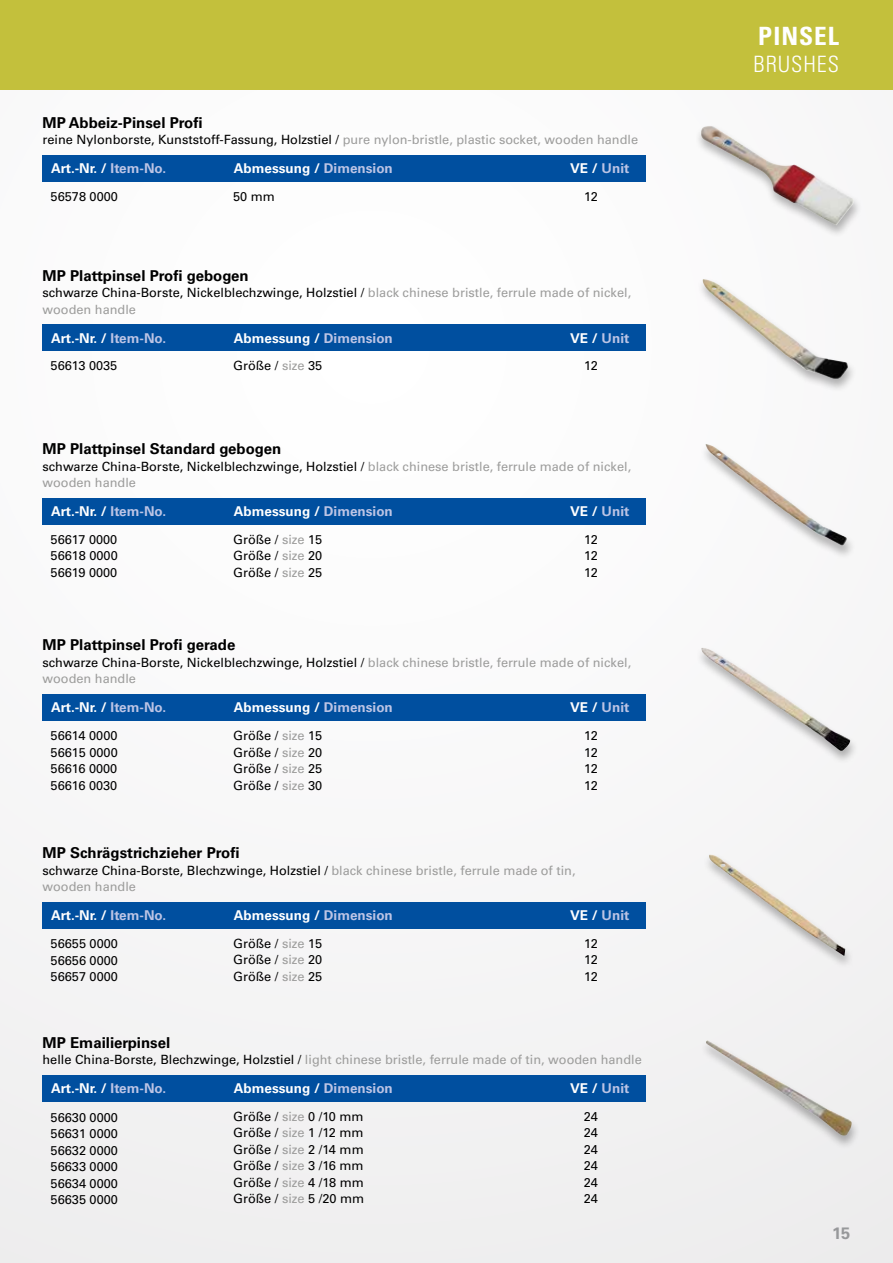
<style>
.page{position:relative;width:893px;height:1263px;background:#f8f8f8}
.page>*{position:absolute;margin:0;border:0;box-sizing:border-box;transform-origin:0 0}
.t1{font:25.2px "Univers LTCYR 67 Bold Cond";letter-spacing:.04em;color:#fff}
.t2{font:22.5px "Univers LTCYR 47 Light Cond";letter-spacing:.04em;color:#fff}
.t3{font:700 16.5px "Univers LT Pro 65";color:#97989a}
.t4{font:700 15px "Univers LT Pro 65";color:#000}
.t5{font:700 13.5px "Univers LT Pro 65";color:#fff}
.t6{font:700 13.5px "Univers LT Pro 65";color:#bcc4e5}
.t7{font:12.75px/16.5px "Univers LT Pro 55 Roman";color:#000;text-align:justify}
.t8{font:12.75px/16.5px "Univers LT Pro 55 Roman";color:#9d9d9c}
.s1{color:#9d9d9c}
.s2{color:#bcc4e5}
.s3{color:#fff}
.s4{color:#000}
</style>
<div class="page">
<div style="left:0;top:0;width:893px;height:89px;background:#c3c03c"></div>
<div style="left:43px;top:155px;width:603px;height:27px;background:#004f9f"></div>
<div style="left:695px;top:124px;width:168px;height:115px;background:#000;opacity:.3"></div>
<img style="left:701px;top:126px;width:153px;height:99px">
<div style="left:43px;top:324px;width:603px;height:27px;background:#004f9f"></div>
<div style="left:696px;top:278px;width:161px;height:115px;background:#000;opacity:.3"></div>
<img style="left:703px;top:279px;width:145px;height:100px">
<div style="left:43px;top:498px;width:603px;height:27px;background:#004f9f"></div>
<img style="left:706px;top:444px;width:141px;height:102px">
<div style="left:43px;top:694px;width:603px;height:27px;background:#004f9f"></div>
<img style="left:701px;top:648px;width:149px;height:103px">
<div style="left:43px;top:902px;width:603px;height:27px;background:#004f9f"></div>
<div style="left:703px;top:853px;width:152px;height:116px;background:#f3f3f3"></div>
<img style="left:709px;top:855px;width:136px;height:101px">
<div style="left:43px;top:1075px;width:603px;height:27px;background:#004f9f"></div>
<div style="left:700px;top:1039px;width:161px;height:110px;background:#000;opacity:.3"></div>
<img style="left:706px;top:1040px;width:17px;height:14px">
<p class="t4" style="left:43px;top:114px;width:162px">MP Abbeiz-Pinsel Profi</p>
<p class="t7" style="left:43px;top:132px;width:597px">reine Nylonborste, Kunststoff-Fassung, Holzstiel / <span class="s1">pure nylon-bristle, plastic socket, wooden handle</span></p>
<p class="t5" style="left:51px;top:161px;width:117px">Art.-Nr. / <span class="s2">Item-No.</span></p>
<p class="t5" style="left:234px;top:161px;width:160px">Abmessung / <span class="s2">Dimension</span></p>
<p class="t6" style="left:570px;top:161px;width:61px"><span class="s3">VE /</span> Unit</p>
<p class="t7" style="left:51px;top:188px;width:69px">56578 0000</p>
<p class="t7" style="left:233px;top:188px;width:43px">50 mm</p>
<p class="t7" style="left:584px;top:188px;width:15px">12</p>
<p class="t4" style="left:43px;top:267px;width:208px">MP Plattpinsel Profi gebogen</p>
<p class="t8" style="left:43px;top:285px;width:590px"><span class="s4">schwarze China-Borste, Nickelblechzwinge, Holzstiel /</span> black chinese bristle, ferrule made of nickel, wooden handle</p>
<p class="t5" style="left:51px;top:330px;width:117px">Art.-Nr. / <span class="s2">Item-No.</span></p>
<p class="t5" style="left:234px;top:330px;width:160px">Abmessung / <span class="s2">Dimension</span></p>
<p class="t6" style="left:570px;top:330px;width:61px"><span class="s3">VE /</span> Unit</p>
<p class="t7" style="left:51px;top:358px;width:68px">56613 0035</p>
<p class="t7" style="left:233px;top:358px;width:91px">Größe / <span class="s1">size</span> 35</p>
<p class="t7" style="left:584px;top:358px;width:15px">12</p>
<p class="t4" style="left:43px;top:440px;width:240px">MP Plattpinsel Standard gebogen</p>
<p class="t8" style="left:43px;top:458px;width:590px"><span class="s4">schwarze China-Borste, Nickelblechzwinge, Holzstiel /</span> black chinese bristle, ferrule made of nickel, wooden handle</p>
<p class="t5" style="left:51px;top:503px;width:117px">Art.-Nr. / <span class="s2">Item-No.</span></p>
<p class="t5" style="left:234px;top:503px;width:160px">Abmessung / <span class="s2">Dimension</span></p>
<p class="t6" style="left:570px;top:503px;width:61px"><span class="s3">VE /</span> Unit</p>
<p class="t7" style="left:51px;top:531px;width:69px">56617 0000<br>56618 0000<br>56619 0000</p>
<p class="t7" style="left:233px;top:531px;width:91px">Größe / <span class="s1">size</span> 15<br>Größe / <span class="s1">size</span> 20<br>Größe / <span class="s1">size</span> 25</p>
<p class="t7" style="left:584px;top:531px;width:15px">12<br>12<br>12</p>
<p class="t4" style="left:43px;top:636px;width:194px">MP Plattpinsel Profi gerade</p>
<p class="t8" style="left:43px;top:654px;width:590px"><span class="s4">schwarze China-Borste, Nickelblechzwinge, Holzstiel /</span> black chinese bristle, ferrule made of nickel, wooden handle</p>
<p class="t5" style="left:51px;top:700px;width:117px">Art.-Nr. / <span class="s2">Item-No.</span></p>
<p class="t5" style="left:234px;top:700px;width:160px">Abmessung / <span class="s2">Dimension</span></p>
<p class="t6" style="left:570px;top:700px;width:61px"><span class="s3">VE /</span> Unit</p>
<p class="t7" style="left:51px;top:727px;width:69px">56614 0000<br>56615 0000<br>56616 0000<br>56616 0030</p>
<p class="t7" style="left:233px;top:727px;width:91px">Größe / <span class="s1">size</span> 15<br>Größe / <span class="s1">size</span> 20<br>Größe / <span class="s1">size</span> 25<br>Größe / <span class="s1">size</span> 30</p>
<p class="t7" style="left:584px;top:727px;width:15px">12<br>12<br>12<br>12</p>
<p class="t4" style="left:43px;top:844px;width:199px">MP Schrägstrichzieher Profi</p>
<p class="t8" style="left:43px;top:862px;width:534px"><span class="s4">schwarze China-Borste, Blechzwinge, Holzstiel /</span> black chinese bristle, ferrule made of tin, wooden handle</p>
<p class="t5" style="left:51px;top:907px;width:117px">Art.-Nr. / <span class="s2">Item-No.</span></p>
<p class="t5" style="left:234px;top:907px;width:160px">Abmessung / <span class="s2">Dimension</span></p>
<p class="t6" style="left:570px;top:907px;width:61px"><span class="s3">VE /</span> Unit</p>
<p class="t7" style="left:51px;top:936px;width:69px">56655 0000<br>56656 0000<br>56657 0000</p>
<p class="t7" style="left:233px;top:935px;width:91px">Größe / <span class="s1">size</span> 15<br>Größe / <span class="s1">size</span> 20<br>Größe / <span class="s1">size</span> 25</p>
<p class="t7" style="left:584px;top:935px;width:15px">12<br>12<br>12</p>
<p class="t4" style="left:43px;top:1033px;width:129px">MP Emailierpinsel</p>
<p class="t8" style="left:43px;top:1051px;width:601px"><span class="s4">helle China-Borste, Blechzwinge, Holzstiel /</span> light chinese bristle, ferrule made of tin, wooden handle</p>
<p class="t5" style="left:51px;top:1080px;width:117px">Art.-Nr. / <span class="s2">Item-No.</span></p>
<p class="t5" style="left:234px;top:1080px;width:160px">Abmessung / <span class="s2">Dimension</span></p>
<p class="t6" style="left:570px;top:1080px;width:61px"><span class="s3">VE /</span> Unit</p>
<p class="t7" style="left:51px;top:1109px;width:69px">56630 0000<br>56631 0000<br>56632 0000<br>56633 0000<br>56634 0000<br>56635 0000</p>
<p class="t7" style="left:233px;top:1108px;width:133px">Größe / <span class="s1">size</span> 0 /10 mm Größe / <span class="s1">size</span> 1 /12 mm Größe / <span class="s1">size</span> 2 /14 mm Größe / <span class="s1">size</span> 3 /16 mm Größe / <span class="s1">size</span> 4 /18 mm Größe / <span class="s1">size</span> 5 /20 mm</p>
<p class="t7" style="left:584px;top:1108px;width:16px">24<br>24<br>24<br>24<br>24<br>24</p>
<h1 class="t1" style="left:758px;top:21px;width:82px">PINSEL</h1>
<h2 class="t2" style="left:754px;top:49px;width:87px">BRUSHES</h2>
<p class="t3" style="left:832px;top:1223px;width:20px">15</p>
</div>
